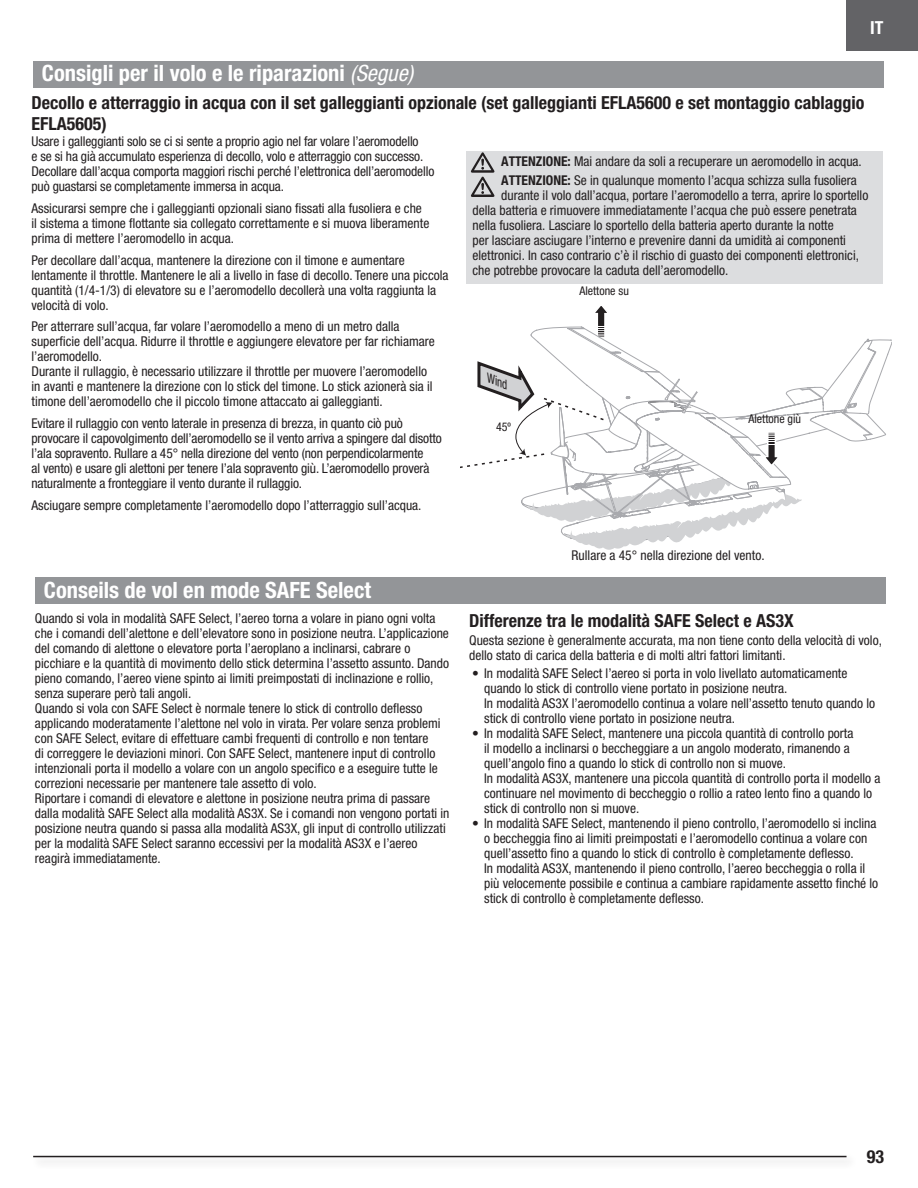
<style>
.page{position:relative;width:918px;height:1188px;background:#fff}
.page>*{position:absolute;margin:0;border:0;box-sizing:border-box;transform-origin:0 0}
.EFL_Main_Header{font:700 condensed 22.5px "Helvetica Neue LT Std";color:#fff}
.EFL_Sub-header{font:700 condensed 18px/21px "Helvetica Neue LT Std";color:#231f20}
.t1{font:700 condensed 18px "Helvetica Neue LT Std";color:#fff}
.EFL_Body_Text{font:condensed 13.5px/15px "Helvetica Neue LT Std";color:#231f20}
.Numbered_List{font:condensed 13.5px/15px "Helvetica Neue LT Std";color:#231f20}
.EFL_Cautions_and_War{font:condensed 13.5px "Helvetica Neue LT Std";color:#231f20}
.t2{font:italic condensed 12.75px "Helvetica Neue LT Std";color:#231f20;scale:.91 1}
.Body_Text{font:condensed 12px "Helvetica Neue LT Std";color:#231f20}
.s1{font-weight:400;font-style:italic}
.s2{font-weight:700}
</style>
<div class="page">
<div style="left:847px;top:0;width:71px;height:51px;background:#636366"></div>
<div style="left:31px;top:1153px;width:827px;height:17px;background:#231f20;opacity:.28"></div>
<hr style="left:33px;top:1156px;width:814px;height:1px;background:#231f20">
<svg style="left:484px;top:151px;width:169px;height:1019px"></svg>
<svg style="left:460px;top:152px;width:432px;height:589px"></svg>
<div style="left:35px;top:578px;width:850px;height:26px;background:#939598"></div>
<div style="left:33px;top:61px;width:850px;height:27px;background:#939598"></div>
<h2 class="t1" style="left:870px;top:17px;width:15px">IT</h2>
<p class="EFL_Main_Header" style="left:42px;top:60px;width:373px">Consigli per il volo e le riparazioni <span class="s1">(Segue)</span></p>
<p class="EFL_Sub-header" style="left:32px;top:92px;width:834px">Decollo e atterraggio in acqua con il set galleggianti opzionale (set galleggianti EFLA5600 e set montaggio cablaggio<br>EFLA5605)</p>
<p class="Numbered_List" style="left:32px;top:134px;width:404px">Usare i galleggianti solo se ci si sente a proprio agio nel far volare l’aeromodello<br>e se si ha già accumulato esperienza di decollo, volo e atterraggio con successo.<br>Decollare dall’acqua comporta maggiori rischi perché l’elettronica dell’aeromodello può guastarsi se completamente immersa in acqua.</p>
<p class="Numbered_List" style="left:32px;top:201px;width:399px">Assicurarsi sempre che i galleggianti opzionali siano fissati alla fusoliera e che il sistema a timone flottante sia collegato correttamente e si muova liberamente prima di mettere l’aeromodello in acqua.</p>
<p class="Numbered_List" style="left:32px;top:252px;width:419px">Per decollare dall’acqua, mantenere la direzione con il timone e aumentare lentamente il throttle. Mantenere le ali a livello in fase di decollo. Tenere una piccola quantità (1/4-1/3) di elevatore su e l’aeromodello decollerà una volta raggiunta la velocità di volo.</p>
<p class="Numbered_List" style="left:32px;top:319px;width:405px">Per atterrare sull’acqua, far volare l’aeromodello a meno di un metro dalla superficie dell’acqua. Ridurre il throttle e aggiungere elevatore per far richiamare l’aeromodello.</p>
<p class="Numbered_List" style="left:32px;top:364px;width:403px">Durante il rullaggio, è necessario utilizzare il throttle per muovere l’aeromodello in avanti e mantenere la direzione con lo stick del timone. Lo stick azionerà sia il timone dell’aeromodello che il piccolo timone attaccato ai galleggianti.</p>
<p class="Numbered_List" style="left:32px;top:416px;width:412px">Evitare il rullaggio con vento laterale in presenza di brezza, in quanto ciò può provocare il capovolgimento dell’aeromodello se il vento arriva a spingere dal disotto l’ala sopravento. Rullare a 45° nella direzione del vento (non perpendicolarmente<br>al vento) e usare gli alettoni per tenere l’ala sopravento giù. L’aeromodello proverà naturalmente a fronteggiare il vento durante il rullaggio.</p>
<p class="Numbered_List" style="left:32px;top:498px;width:392px">Asciugare sempre completamente l’aeromodello dopo l’atterraggio sull’acqua.</p>
<p class="EFL_Main_Header" style="left:44px;top:576px;width:329px">Conseils de vol en mode SAFE Select</p>
<p class="EFL_Body_Text" style="left:35px;top:611px;width:416px">Quando si vola in modalità SAFE Select, l’aereo torna a volare in piano ogni volta che i comandi dell’alettone e dell’elevatore sono in posizione neutra. L’applicazione del comando di alettone o elevatore porta l’aeroplano a inclinarsi, cabrare o picchiare e la quantità di movimento dello stick determina l’assetto assunto. Dando pieno comando, l’aereo viene spinto ai limiti preimpostati di inclinazione e rollio, senza superare però tali angoli.</p>
<p class="EFL_Body_Text" style="left:35px;top:701px;width:407px">Quando si vola con SAFE Select è normale tenere lo stick di controllo deflesso applicando moderatamente l’alettone nel volo in virata. Per volare senza problemi con SAFE Select, evitare di effettuare cambi frequenti di controllo e non tentare di correggere le deviazioni minori. Con SAFE Select, mantenere input di controllo intenzionali porta il modello a volare con un angolo specifico e a eseguire tutte le correzioni necessarie per mantenere tale assetto di volo.</p>
<p class="EFL_Body_Text" style="left:35px;top:791px;width:416px">Riportare i comandi di elevatore e alettone in posizione neutra prima di passare dalla modalità SAFE Select alla modalità AS3X. Se i comandi non vengono portati in posizione neutra quando si passa alla modalità AS3X, gli input di controllo utilizzati per la modalità SAFE Select saranno eccessivi per la modalità AS3X e l’aereo reagirà immediatamente.</p>
<p class="EFL_Cautions_and_War" style="left:501px;top:153px;width:362px"><span class="s2">ATTENZIONE:</span> Mai andare da soli a recuperare un aeromodello in acqua.</p>
<p class="EFL_Cautions_and_War" style="left:501px;top:173px;width:357px"><span class="s2">ATTENZIONE:</span> Se in qualunque momento l’acqua schizza sulla fusoliera</p>
<p class="EFL_Cautions_and_War" style="left:501px;top:188px;width:369px">durante il volo dall’acqua, portare l’aeromodello a terra, aprire lo sportello</p>
<p class="EFL_Cautions_and_War" style="left:472px;top:203px;width:386px">della batteria e rimuovere immediatamente l’acqua che può essere penetrata</p>
<p class="EFL_Cautions_and_War" style="left:472px;top:218px;width:363px">nella fusoliera. Lasciare lo sportello della batteria aperto durante la notte</p>
<p class="EFL_Cautions_and_War" style="left:472px;top:233px;width:375px">per lasciare asciugare l’interno e prevenire danni da umidità ai componenti</p>
<p class="EFL_Cautions_and_War" style="left:472px;top:248px;width:388px">elettronici. In caso contrario c’è il rischio di guasto dei componenti elettronici,</p>
<p class="EFL_Cautions_and_War" style="left:472px;top:263px;width:258px">che potrebbe provocare la caduta dell’aeromodello.</p>
<p class="t2" style="left:491px;top:371px;width:25px;rotate:19deg">Wind</p>
<p class="Body_Text" style="left:496px;top:420px;width:16px">45º</p>
<p class="Body_Text" style="left:579px;top:284px;width:51px">Alettone su</p>
<p class="Body_Text" style="left:749px;top:412px;width:54px">Alettone giù</p>
<p class="Numbered_List" style="left:572px;top:548px;width:194px">Rullare a 45° nella direzione del vento.</p>
<p class="EFL_Sub-header" style="left:469px;top:609px;width:326px">Differenze tra le modalità SAFE Select e AS3X</p>
<p class="EFL_Body_Text" style="left:469px;top:632px;width:414px">Questa sezione è generalmente accurata, ma non tiene conto della velocità di volo, dello stato di carica della batteria e di molti altri fattori limitanti.</p>
<p class="EFL_Body_Text" style="left:484px;top:665px;width:392px;text-indent:-12px">• In modalità SAFE Select l’aereo si porta in volo livellato automaticamente quando lo stick di controllo viene portato in posizione neutra.<br>In modalità AS3X l’aeromodello continua a volare nell’assetto tenuto quando lo stick di controllo viene portato in posizione neutra.</p>
<p class="EFL_Body_Text" style="left:484px;top:725px;width:398px;text-indent:-12px">• In modalità SAFE Select, mantenere una piccola quantità di controllo porta<br>il modello a inclinarsi o beccheggiare a un angolo moderato, rimanendo a quell’angolo fino a quando lo stick di controllo non si muove.<br>In modalità AS3X, mantenere una piccola quantità di controllo porta il modello a continuare nel movimento di beccheggio o rollio a rateo lento fino a quando lo stick di controllo non si muove.</p>
<p class="EFL_Body_Text" style="left:484px;top:815px;width:396px;text-indent:-12px">• In modalità SAFE Select, mantenendo il pieno controllo, l’aeromodello si inclina o beccheggia fino ai limiti preimpostati e l’aeromodello continua a volare con quell’assetto fino a quando lo stick di controllo è completamente deflesso.<br>In modalità AS3X, mantenendo il pieno controllo, l’aereo beccheggia o rolla il più velocemente possibile e continua a cambiare rapidamente assetto finché lo stick di controllo è completamente deflesso.</p>
<h2 class="EFL_Sub-header" style="left:867px;top:1146px;width:19px">93</h2>
</div>
